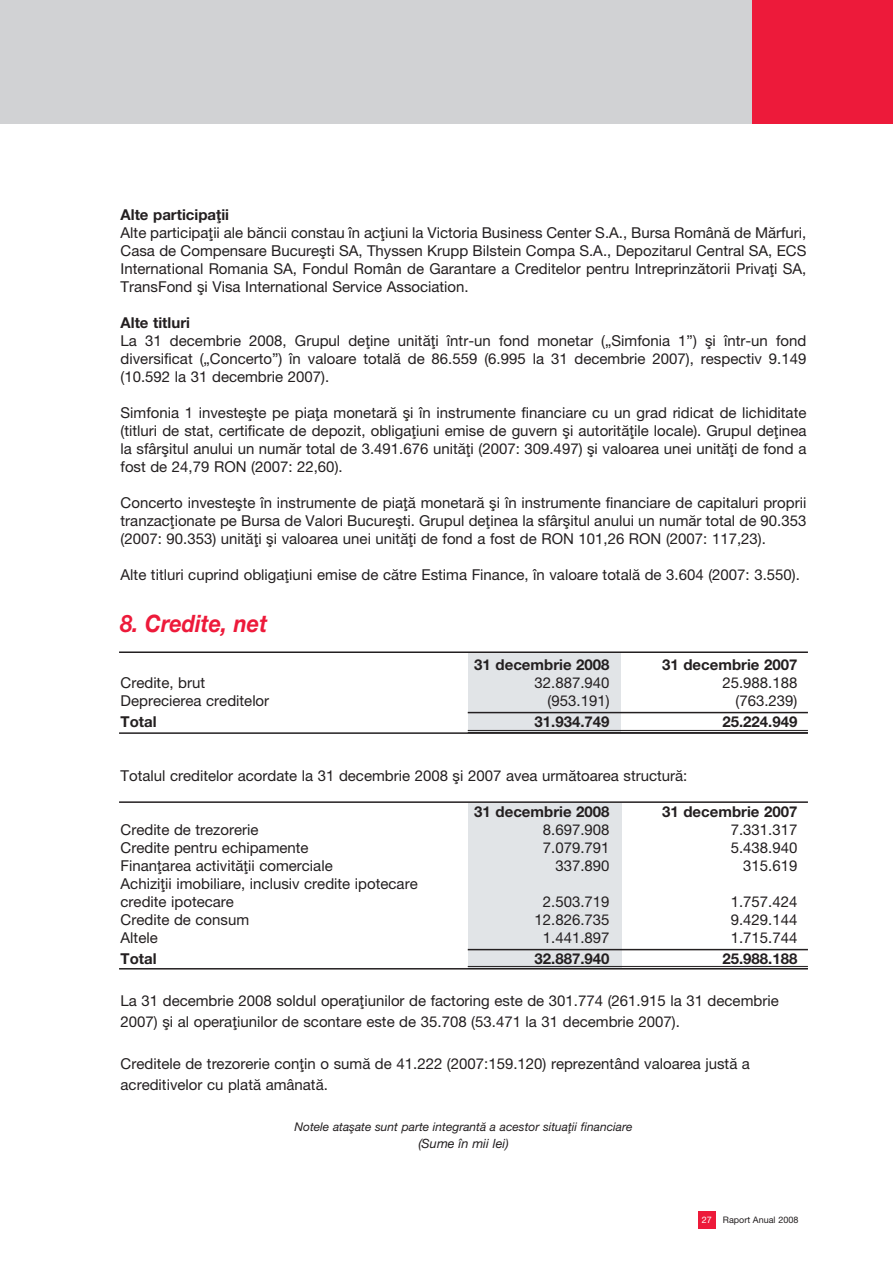
<style>
.page{position:relative;width:893px;height:1263px;background:#fff}
.page>*{position:absolute;margin:0;border:0;box-sizing:border-box;transform-origin:0 0}
.t1{font:italic 700 24px "Helvetica N";color:#ed1a3a;scale:.9 1}
.t2{font:15px/18px "Helvetica N";color:#231f20;text-align:justify}
.t3{font:700 15px "Helvetica N";color:#231f20}
.t4{font:italic 12.75px "Helvetica N";color:#231f20}
.t5{font:italic 12px "Helvetica N";color:#231f20}
.t6{font:9px "Helvetica N";color:#231f20}
.s1{color:#fff}
</style>
<div class="page">
<div style="left:468px;top:653px;width:153px;height:80px;background:#e1e4e7"></div>
<hr style="left:119px;top:651px;width:689px;height:2px;background:#231f20">
<hr style="left:119px;top:732px;width:689px;height:2px;background:#231f20">
<hr style="left:468px;top:730px;width:340px;height:1px;background:#231f20">
<div style="left:698px;top:1212px;width:17px;height:17px;background:#ed1a3a"></div>
<div style="left:0;top:0;width:893px;height:123px;background:#d1d2d4"></div>
<div style="left:753px;top:0;width:140px;height:124px;background:#ed1a3a"></div>
<div style="left:468px;top:804px;width:153px;height:165px;background:#e1e4e7"></div>
<hr style="left:119px;top:801px;width:689px;height:2px;background:#231f20">
<hr style="left:119px;top:968px;width:689px;height:1px;background:#231f20">
<hr style="left:468px;top:966px;width:340px;height:1px;background:#231f20">
<hr style="left:468px;top:712px;width:340px;height:1px;background:#231f20">
<hr style="left:468px;top:949px;width:340px;height:1px;background:#231f20">
<p class="t3" style="left:121px;top:210px;width:110px">Alte participa]ii</p>
<p class="t2" style="left:121px;top:225px;width:687px">Alte participa]ii ale b`ncii constau \n ac]iuni la Victoria Business Center S.A., Bursa Român` de M`rfuri, Casa de Compensare Bucure[ti SA, Thyssen Krupp Bilstein Compa S.A., Depozitarul Central SA, ECS International Romania SA, Fondul Român de Garantare a Creditelor pentru Intreprinz`torii Priva]i SA, TransFond [i Visa International Service Association.</p>
<p class="t3" style="left:121px;top:318px;width:71px">Alte titluri</p>
<p class="t2" style="left:121px;top:333px;width:687px">La 31 decembrie 2008, Grupul de]ine unit`]i \ntr-un fond monetar („Simfonia 1”) [i \ntr-un fond diversificat („Concerto”) \n valoare total` de 86.559 (6.995 la 31 decembrie 2007), respectiv 9.149 (10.592 la 31 decembrie 2007).</p>
<p class="t2" style="left:121px;top:405px;width:687px">Simfonia 1 investe[te pe pia]a monetar` [i \n instrumente financiare cu un grad ridicat de lichiditate (titluri de stat, certificate de depozit, obliga]iuni emise de guvern [i autorit`]ile locale). Grupul de]inea la sfâr[itul anului un num`r total de 3.491.676 unit`]i (2007: 309.497) [i valoarea unei unit`]i de fond a fost de 24,79 RON (2007: 22,60).</p>
<p class="t2" style="left:121px;top:495px;width:687px">Concerto investe[te \n instrumente de pia]` monetar` [i \n instrumente financiare de capitaluri proprii tranzac]ionate pe Bursa de Valori Bucure[ti. Grupul de]inea la sfâr[itul anului un num`r total de 90.353 (2007: 90.353) unit`]i [i valoarea unei unit`]i de fond a fost de RON 101,26 RON (2007: 117,23).</p>
<p class="t2" style="left:121px;top:567px;width:681px">Alte titluri cuprind obliga]iuni emise de c`tre Estima Finance, \n valoare total` de 3.604 (2007: 3.550).</p>
<h1 class="t1" style="left:121px;top:614px;width:165px">8. Credite, net</h1>
<p class="t3" style="left:474px;top:660px;width:137px">31 decembrie 2008</p>
<p class="t3" style="left:662px;top:660px;width:137px">31 decembrie 2007</p>
<p class="t2" style="left:121px;top:675px;width:86px">Credite, brut</p>
<p class="t2" style="left:534px;top:675px;width:77px">32.887.940</p>
<p class="t2" style="left:722px;top:675px;width:77px">25.988.188</p>
<p class="t2" style="left:121px;top:693px;width:150px">Deprecierea creditelor</p>
<p class="t2" style="left:548px;top:693px;width:63px">(953.191)</p>
<p class="t2" style="left:735px;top:693px;width:63px">(763.239)</p>
<p class="t3" style="left:121px;top:717px;width:38px">Total</p>
<p class="t3" style="left:534px;top:717px;width:77px">31.934.749</p>
<p class="t3" style="left:722px;top:717px;width:77px">25.224.949</p>
<p class="t2" style="left:121px;top:768px;width:568px">Totalul creditelor acordate la 31 decembrie 2008 [i 2007 avea urm`toarea structur`:</p>
<p class="t3" style="left:474px;top:807px;width:137px">31 decembrie 2008</p>
<p class="t3" style="left:662px;top:807px;width:137px">31 decembrie 2007</p>
<p class="t2" style="left:121px;top:822px;width:139px">Credite de trezorerie</p>
<p class="t2" style="left:543px;top:822px;width:68px">8.697.908</p>
<p class="t2" style="left:731px;top:822px;width:68px">7.331.317</p>
<p class="t2" style="left:121px;top:840px;width:190px">Credite pentru echipamente</p>
<p class="t2" style="left:543px;top:840px;width:68px">7.079.791</p>
<p class="t2" style="left:731px;top:840px;width:68px">5.438.940</p>
<p class="t2" style="left:121px;top:858px;width:214px">Finan]area activit`]ii comerciale</p>
<p class="t2" style="left:555px;top:858px;width:56px">337.890</p>
<p class="t2" style="left:743px;top:858px;width:56px">315.619</p>
<p class="t2" style="left:121px;top:876px;width:299px">Achizi]ii imobiliare, inclusiv credite ipotecare credite ipotecare</p>
<p class="t2" style="left:543px;top:894px;width:68px">2.503.719</p>
<p class="t2" style="left:731px;top:894px;width:68px">1.757.424</p>
<p class="t2" style="left:121px;top:912px;width:130px">Credite de consum</p>
<p class="t2" style="left:534px;top:912px;width:77px">12.826.735</p>
<p class="t2" style="left:731px;top:912px;width:68px">9.429.144</p>
<p class="t2" style="left:121px;top:930px;width:39px">Altele</p>
<p class="t2" style="left:543px;top:930px;width:68px">1.441.897</p>
<p class="t2" style="left:731px;top:930px;width:68px">1.715.744</p>
<p class="t3" style="left:121px;top:954px;width:38px">Total</p>
<p class="t3" style="left:534px;top:954px;width:77px">32.887.940</p>
<p class="t3" style="left:722px;top:954px;width:77px">25.988.188</p>
<p class="t2" style="left:121px;top:992px;width:660px;line-height:21px">La 31 decembrie 2008 soldul opera]iunilor de factoring este de 301.774 (261.915 la 31 decembrie<br>2007) [i al opera]iunilor de scontare este de 35.708 (53.471 la 31 decembrie 2007).</p>
<p class="t2" style="left:121px;top:1055px;width:631px;line-height:21px">Creditele de trezorerie con]in o sum` de 41.222 (2007:159.120) reprezentând valoarea just` a acreditivelor cu plat` amânat`.</p>
<p class="t5" style="left:294px;top:1123px;width:339px">Notele ata[ate sunt parte integrant` a acestor situa]ii financiare</p>
<p class="t4" style="left:418px;top:1139px;width:92px">(Sume în mii lei)</p>
<p class="t6" style="left:702px;top:1217px;width:98px"><span class="s1">27</span> Raport Anual 2008</p>
</div>
